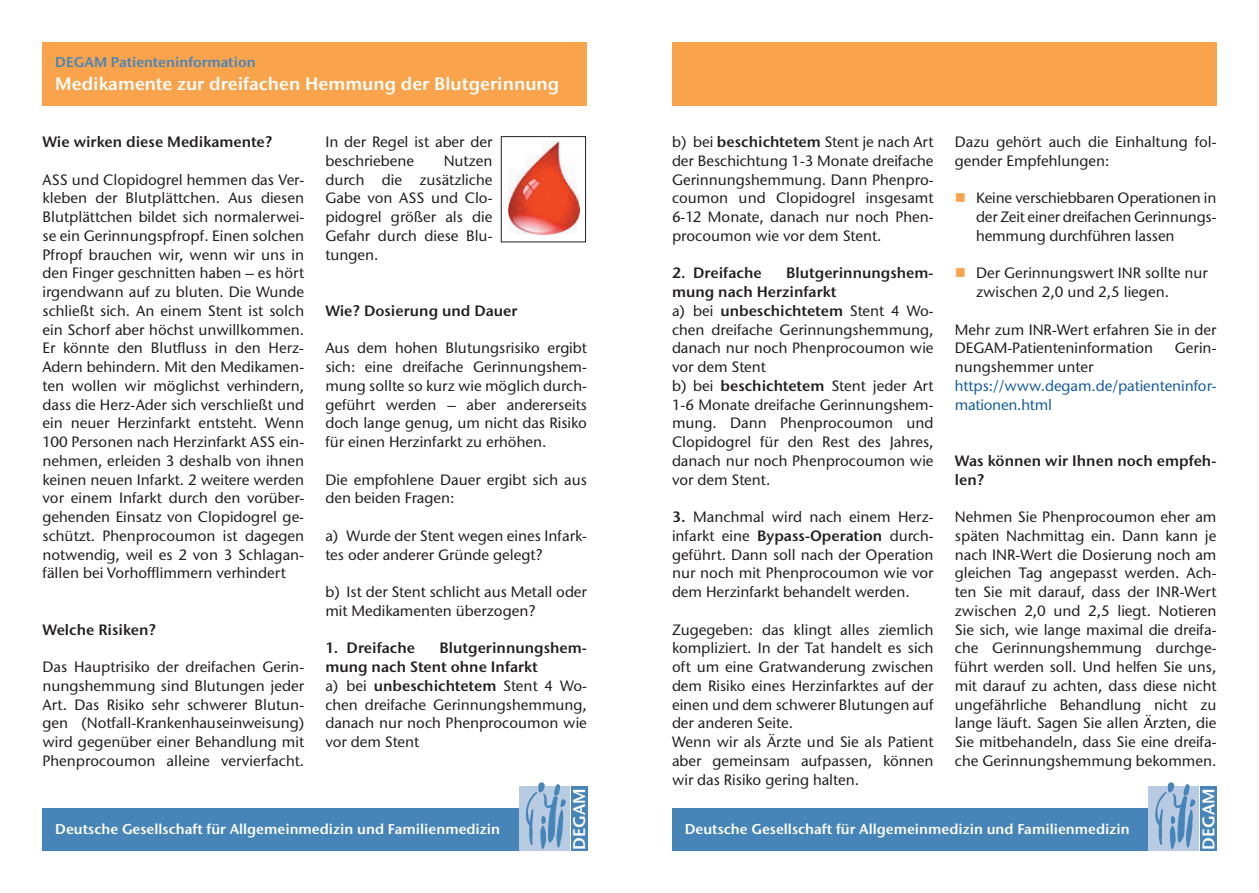
<style>
.page{position:relative;width:1259px;height:893px;background:#fff}
.page>*{position:absolute;margin:0;border:0;box-sizing:border-box;transform-origin:0 0}
.t1{font:600 18px "Stone Sans ITC Pro";color:#fff}
.t2{font:600 16.95px "Stone Sans ITC Pro";letter-spacing:.005em;color:#fff}
.t3{font:500 15px/18.8px "Stone Sans ITC Std";color:#231f20;text-align:justify}
.t4{font:600 15px/18.8px "Stone Sans ITC Pro";color:#231f20}
.t5{font:500 15px/18.8px "Stone Sans ITC Std";letter-spacing:-.005em;color:#175d9e}
.t6{font:600 14.25px "Stone Sans ITC Pro";color:#fff}
.t7{font:600 14.25px "Stone Sans ITC Pro";color:#4785b8}
.s1{font-family:"Stone Sans ITC Pro";font-weight:600}
.s2{color:#f9a44d}
.s3{font-family:"Stone Sans ITC Std";font-weight:500}
</style>
<div class="page">
<div style="left:43px;top:43px;width:544px;height:63px;background:#f9a44d"></div>
<div style="left:672px;top:43px;width:544px;height:63px;background:#f9a44d"></div>
<div style="left:672px;top:808px;width:476px;height:43px;background:#4785b8"></div>
<div style="left:43px;top:808px;width:476px;height:43px;background:#4785b8"></div>
<div style="left:1148px;top:786px;width:51px;height:65px;background:#b9cbe3"></div>
<div style="left:1200px;top:786px;width:16px;height:65px;background:#4785b8"></div>
<svg style="left:1155px;top:782px;width:40px;height:67px"></svg>
<div style="left:519px;top:786px;width:50px;height:65px;background:#b9cbe3"></div>
<div style="left:571px;top:786px;width:16px;height:65px;background:#4785b8"></div>
<svg style="left:526px;top:782px;width:40px;height:67px"></svg>
<img style="left:509px;top:141px;width:70px;height:94px">
<div style="left:501px;top:136px;width:85px;height:106px;border:1px solid #231f20"></div>
<p class="t7" style="left:55px;top:53px;width:202px">DEGAM Patienteninformation</p>
<p class="t1" style="left:55px;top:73px;width:505px">Medikamente zur dreifachen Hemmung der Blutgerinnung</p>
<p class="t3" style="left:672px;top:132px;width:263px">b) bei <span class="s1">beschichtetem</span> Stent je nach Art der Beschichtung 1-3 Monate dreifache Gerinnungshemmung. Dann Phenpro&shy;coumon und Clopidogrel insgesamt 6-12 Monate, danach nur noch Phen&shy;procoumon wie vor dem Stent.</p>
<p class="t4" style="left:672px;top:264px;width:91px">2. Dreifache</p>
<p class="t4" style="left:43px;top:132px;width:231px">Wie wirken diese Medikamente?</p>
<p class="t3" style="left:43px;top:170px;width:263px">ASS und Clopidogrel hemmen das Ver&shy;kleben der Blutplättchen. Aus diesen Blutplättchen bildet sich normalerwei&shy;se ein Gerinnungspfropf. Einen solchen Pfropf brauchen wir, wenn wir uns in den Finger geschnitten haben – es hört irgendwann auf zu bluten. Die Wunde schließt sich. An einem Stent ist solch ein Schorf aber höchst unwillkommen.<br>Er könnte den Blutfluss in den Herz-Adern behindern. Mit den Medikamen&shy;ten wollen wir möglichst verhindern, dass die Herz-Ader sich verschließt und ein neuer Herzinfarkt entsteht. Wenn 100 Personen nach Herzinfarkt ASS ein&shy;nehmen, erleiden 3 deshalb von ihnen keinen neuen Infarkt. 2 weitere werden vor einem Infarkt durch den vorüber&shy;gehenden Einsatz von Clopidogrel ge&shy;schützt. Phenprocoumon ist dagegen notwendig, weil es 2 von 3 Schlagan&shy;fällen bei Vorhofflimmern verhindert</p>
<p class="t3" style="left:325px;top:132px;width:169px">In der Regel ist aber der beschriebene</p>
<p class="t3" style="left:955px;top:132px;width:263px">Dazu gehört auch die Einhaltung fol&shy;gender Empfehlungen:</p>
<p class="t3" style="left:976px;top:189px;width:242px;text-indent:-21px"><span class="s2">■</span> Keine verschiebbaren Operationen in der Zeit einer dreifachen Gerinnungs&shy;hemmung durchführen lassen</p>
<p class="t3" style="left:976px;top:264px;width:233px;text-indent:-21px"><span class="s2">■</span> Der Gerinnungswert INR sollte nur zwischen 2,0 und 2,5 liegen.</p>
<p class="t3" style="left:955px;top:320px;width:263px">Mehr zum INR-Wert erfahren Sie in der<br>DEGAM-Patienteninformation</p>
<p class="t3" style="left:325px;top:151px;width:169px;text-indent:118px">Nutzen durch die zusätzliche Gabe von ASS und Clo&shy;pidogrel größer als die Gefahr durch diese Blu&shy;tungen.</p>
<p class="t4" style="left:672px;top:264px;width:263px;text-indent:114px">Blutgerinnungshem&shy;mung nach Herzinfarkt<br><span class="s3">a) bei</span> unbeschichtetem <span class="s3">Stent 4 Wo-</span></p>
<p class="t3" style="left:672px;top:320px;width:263px;text-align:left">chen dreifache Gerinnungshemmung, danach nur noch Phenprocoumon wie vor dem Stent<br>b) bei <span class="s1">beschichtetem</span> Stent jeder Art<br>1-6 Monate dreifache Gerinnungshem&shy;mung. Dann Phenprocoumon und<br>Clopidogrel für den Rest des Jahres, danach nur noch Phenprocoumon wie vor dem Stent.</p>
<p class="t3" style="left:672px;top:507px;width:263px"><span class="s1">3.</span> Manchmal wird nach einem Herz&shy;infarkt eine <span class="s1">Bypass-Operation</span> durch&shy;geführt. Dann soll nach der Operation nur noch mit Phenprocoumon wie vor dem Herzinfarkt behandelt werden.</p>
<p class="t3" style="left:672px;top:620px;width:263px;text-align:left">Zugegeben: das klingt alles ziemlich kompliziert. In der Tat handelt es sich oft um eine Gratwanderung zwischen dem Risiko eines Herzinfarktes auf der einen und dem schwerer Blutungen auf der anderen Seite.<br>Wenn wir als Ärzte und Sie als Patient aber gemeinsam aufpassen, können wir das Risiko gering halten.</p>
<p class="t4" style="left:325px;top:301px;width:194px">Wie? Dosierung und Dauer</p>
<p class="t3" style="left:325px;top:339px;width:263px">Aus dem hohen Blutungsrisiko ergibt sich: eine dreifache Gerinnungshem&shy;mung sollte so kurz wie möglich durch&shy;geführt werden – aber andererseits doch lange genug, um nicht das Risiko für einen Herzinfarkt zu erhöhen.</p>
<p class="t3" style="left:325px;top:470px;width:263px">Die empfohlene Dauer ergibt sich aus den beiden Fragen:</p>
<p class="t3" style="left:325px;top:526px;width:263px">a) Wurde der Stent wegen eines Infark&shy;tes oder anderer Gründe gelegt?</p>
<p class="t3" style="left:325px;top:582px;width:263px">b) Ist der Stent schlicht aus Metall oder mit Medikamenten überzogen?</p>
<p class="t4" style="left:325px;top:639px;width:91px">1. Dreifache</p>
<p class="t3" style="left:1174px;top:339px;width:43px">Gerin-</p>
<p class="t3" style="left:955px;top:357px;width:140px">nungshemmer unter</p>
<p class="t5" style="left:955px;top:376px;width:263px">https://www.degam.de/patienteninfor&shy;mationen.html</p>
<p class="t4" style="left:955px;top:451px;width:263px">Was können wir Ihnen noch empfeh&shy;len?</p>
<p class="t3" style="left:955px;top:507px;width:263px">Nehmen Sie Phenprocoumon eher am späten Nachmittag ein. Dann kann je nach INR-Wert die Dosierung noch am gleichen Tag angepasst werden. Ach&shy;ten Sie mit darauf, dass der INR-Wert zwischen 2,0 und 2,5 liegt. Notieren Sie sich, wie lange maximal die dreifa&shy;che Gerinnungshemmung durchge&shy;führt werden soll. Und helfen Sie uns, mit darauf zu achten, dass diese nicht ungefährliche Behandlung nicht zu lange läuft. Sagen Sie allen Ärzten, die Sie mitbehandeln, dass Sie eine dreifa&shy;che Gerinnungshemmung bekommen.</p>
<p class="t4" style="left:43px;top:620px;width:115px">Welche Risiken?</p>
<p class="t3" style="left:43px;top:657px;width:263px">Das Hauptrisiko der dreifachen Gerin&shy;nungshemmung sind Blutungen jeder Art. Das Risiko sehr schwerer Blutun&shy;gen (Notfall-Krankenhauseinweisung) wird gegenüber einer Behandlung mit Phenprocoumon alleine vervierfacht.</p>
<p class="t4" style="left:325px;top:639px;width:263px;text-indent:114px">Blutgerinnungshem&shy;mung nach Stent ohne Infarkt<br><span class="s3">a) bei</span> unbeschichtetem <span class="s3">Stent 4 Wo-</span></p>
<p class="t3" style="left:325px;top:695px;width:263px">chen dreifache Gerinnungshemmung, danach nur noch Phenprocoumon wie vor dem Stent</p>
<p class="t2" style="left:568px;top:850px;width:63px;rotate:-90deg">DEGAM</p>
<p class="t2" style="left:1198px;top:850px;width:63px;rotate:-90deg">DEGAM</p>
<p class="t6" style="left:55px;top:820px;width:446px">Deutsche Gesellschaft für Allgemeinmedizin und Familienmedizin</p>
<p class="t6" style="left:685px;top:820px;width:446px">Deutsche Gesellschaft für Allgemeinmedizin und Familienmedizin</p>
</div>
